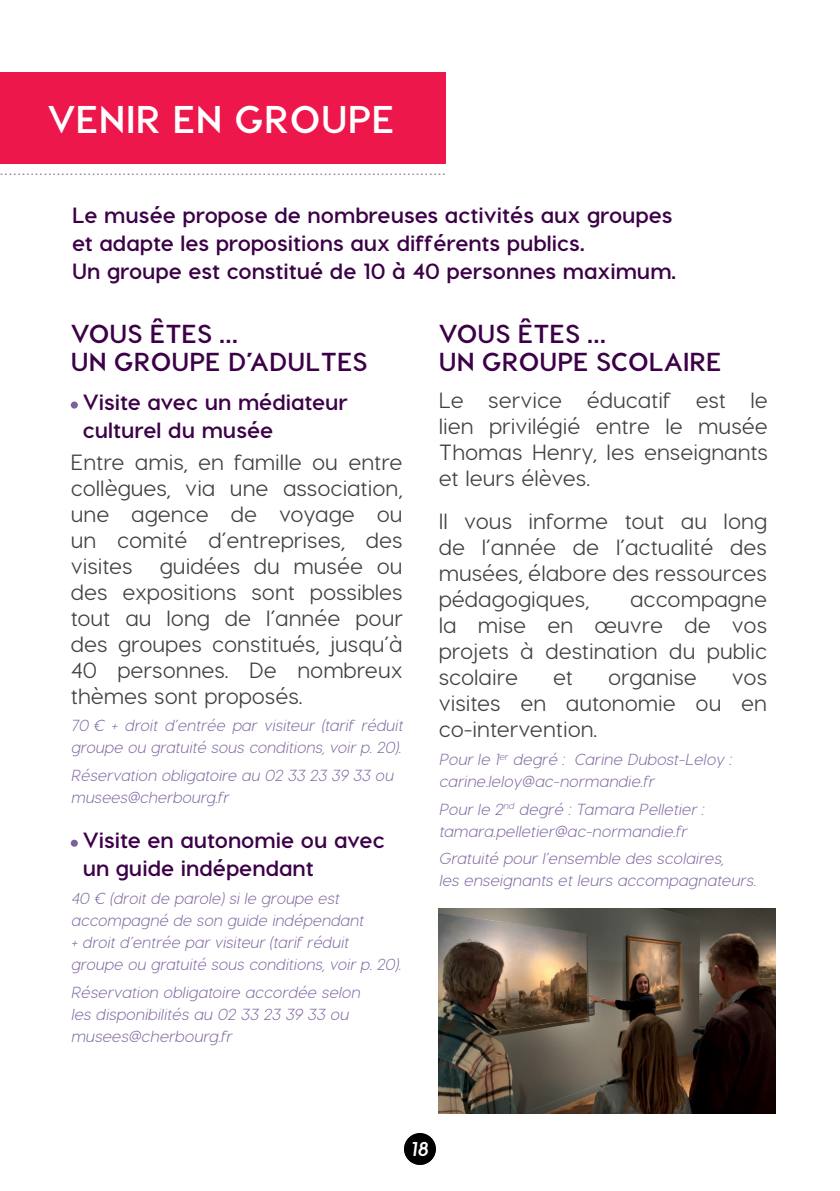
<style>
.page{position:relative;width:840px;height:1191px;background:#fff}
.page>*{position:absolute;margin:0;border:0;box-sizing:border-box;transform-origin:0 0}
.t1{font:700 38.6px "Visby CF";letter-spacing:.01em;color:#fff}
.t2{font:700 26px/28px "Visby CF";color:#3c0047}
.t3{font:500 22px/26px "Visby CF";color:#414042;text-align:justify}
.t4{font:700 22px/28px "Visby CF";color:#3c0047}
.t5{font:italic 700 20px "Visby CF";color:#fff}
.t6{font:italic 700 19.4px "Visby CF";color:#fff}
.t7{font:500 18px "Visby CF";color:#808285}
.t8{font:italic 300 16px/22px "Visby CF";color:#7b629d}
</style>
<div class="page">
<div style="left:0;top:72px;width:445px;height:91px;background:#ed174c"></div>
<div style="left:71px;top:401px;width:7px;height:7px;background:#7b629d;border-radius:50%"></div>
<div style="left:71px;top:839px;width:7px;height:7px;background:#7b629d;border-radius:50%"></div>
<img style="left:438px;top:908px;width:337px;height:206px">
<div style="left:404px;top:1133px;width:31px;height:31px;background:#000;border-radius:50%"></div>
<h1 class="t1" style="left:47px;top:95px;width:348px">VENIR EN GROUPE</h1>
<p class="t7" style="left:0;top:157px;width:446px">......................................................................................................</p>
<h3 class="t4" style="left:72px;top:201px;width:605px">Le musée propose de nombreuses activités aux groupes et adapte les propositions aux différents publics.<br>Un groupe est constitué de 10 à 40 personnes maximum.</h3>
<h2 class="t2" style="left:438px;top:319px;width:284px">VOUS ÊTES …<br>UN GROUPE SCOLAIRE</h2>
<h3 class="t3" style="left:438px;top:387px;width:330px">Le service éducatif est le lien privilégié entre le musée Thomas Henry, les enseignants et leurs élèves.</h3>
<h3 class="t3" style="left:438px;top:508px;width:329px">Il vous informe tout au long de l’année de l’actualité des musées, élabore des ressources pédagogiques,</h3>
<h2 class="t2" style="left:71px;top:319px;width:298px">VOUS ÊTES …<br>UN GROUPE D’ADULTES</h2>
<h3 class="t4" style="left:83px;top:388px;width:267px">Visite avec un médiateur culturel du musée</h3>
<p class="t3" style="left:71px;top:449px;width:334px">Entre amis, en famille ou entre collègues, via une association, une agence de voyage ou un comité d’entreprises, des visites guidées du musée ou des expositions sont possibles tout au long de l’année pour des groupes constitués, jusqu’à 40 personnes. De nombreux thèmes sont proposés.</p>
<p class="t8" style="left:71px;top:714px;width:336px">70 € + droit d’entrée par visiteur (tarif réduit groupe ou gratuité sous conditions, voirp. 20).</p>
<p class="t8" style="left:71px;top:764px;width:327px">Réservation obligatoire au 02 33 23 39 33 ou musees@cherbourg.fr</p>
<h3 class="t4" style="left:83px;top:826px;width:303px">Visite en autonomie ou avec un guide indépendant</h3>
<p class="t8" style="left:71px;top:887px;width:335px">40 € (droit de parole) si le groupe est accompagné de son guide indépendant<br>+ droit d’entrée parvisiteur(tarif réduit groupe ou gratuité sous conditions, voirp. 20).</p>
<p class="t8" style="left:71px;top:980px;width:294px">Réservation obligatoire accordée selon les disponibilités au 02 33 23 39 33 ou musees@cherbourg.fr</p>
<h3 class="t3" style="left:438px;top:586px;width:330px;text-indent:191px">accompagne la mise en œuvre de vos projets à destination du public scolaire</h3>
<h3 class="t3" style="left:552px;top:664px;width:22px">et</h3>
<h3 class="t3" style="left:607px;top:664px;width:90px">organise</h3>
<h3 class="t3" style="left:438px;top:664px;width:330px;text-indent:293px">vos visites en autonomie ou en co-intervention.</h3>
<p class="t8" style="left:438px;top:748px;width:297px">Pour le 1<sup>er</sup> degré : Carine Dubost-Leloy : carine.leloy@ac-normandie.fr</p>
<p class="t8" style="left:438px;top:797px;width:270px">Pour le 2<sup>nd</sup> degré : Tamara Pelletier : tamara.pelletier@ac-normandie.fr</p>
<p class="t8" style="left:438px;top:847px;width:322px">Gratuité pour l’ensemble des scolaires,<br>les enseignants et leurs accompagnateurs.</p>
<p class="t5" style="left:411px;top:1136px;width:19px">18</p>
<p class="t6" style="left:410px;top:1136px;width:19px">14</p>
</div>
